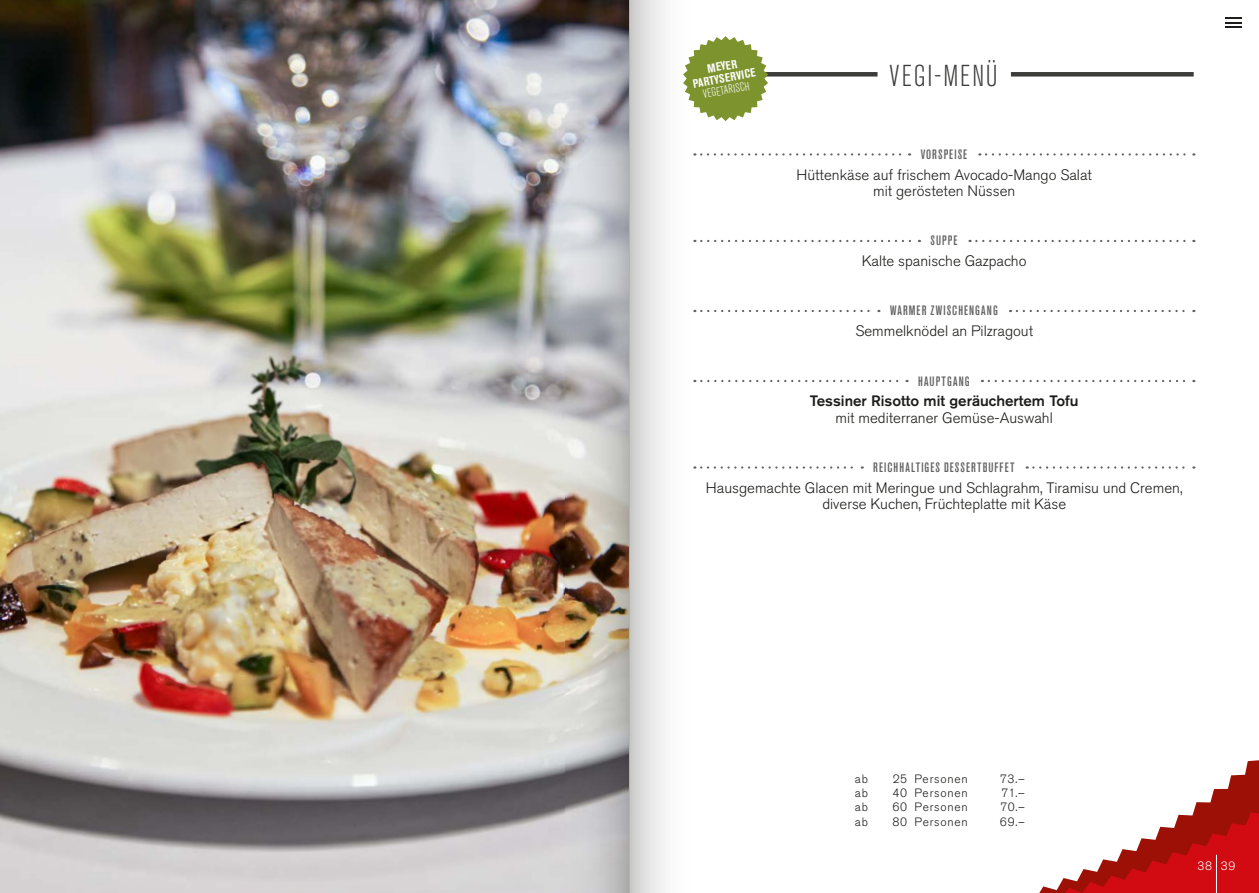
<style>
.page{position:relative;width:1259px;height:893px;background:#fff}
.page>*{position:absolute;margin:0;border:0;box-sizing:border-box;transform-origin:0 0}
.t1{font:300 condensed 30px "Akzidenz Grotesk Pro";letter-spacing:.06em;color:#3c3c3b}
.t2{font:300 15px/16.5px "Akzidenz Grotesk Pro";color:#1d1d1b;text-align:center}
.t3{font:500 15px "Akzidenz Grotesk Pro";color:#1d1d1b}
.t4{font:500 condensed 13.5px "Akzidenz Grotesk Pro";letter-spacing:.08em;color:#646363}
.t5{font:300 12px "Akzidenz Grotesk Pro";letter-spacing:.065em;color:#1d1d1b}
.t6{font:700 condensed 12px/12px "Akzidenz Grotesk Pro";color:#fff;text-align:center}
.t7{font:300 condensed 12px "Akzidenz Grotesk Pro";color:#fff}
.t8{font:300 12px "Akzidenz Grotesk Pro";color:#fff}
</style>
<div class="page">
<svg style="left:968px;top:17px;width:291px;height:876px"></svg>
<hr style="left:1216px;top:855px;width:1px;height:38px;background:#fff">
<div style="left:693px;top:72px;width:184px;height:5px;background:#3c3c3b"></div>
<div style="left:1011px;top:72px;width:182px;height:5px;background:#3c3c3b"></div>
<svg style="left:701px;top:153px;width:209px;height:3px"></svg>
<svg style="left:986px;top:153px;width:208px;height:3px"></svg>
<svg style="left:701px;top:240px;width:219px;height:2px"></svg>
<svg style="left:976px;top:240px;width:218px;height:2px"></svg>
<svg style="left:701px;top:310px;width:178px;height:2px"></svg>
<svg style="left:1010px;top:310px;width:184px;height:2px"></svg>
<svg style="left:701px;top:380px;width:206px;height:2px"></svg>
<svg style="left:982px;top:380px;width:212px;height:2px"></svg>
<svg style="left:701px;top:466px;width:161px;height:3px"></svg>
<svg style="left:1033px;top:466px;width:161px;height:3px"></svg>
<svg style="left:693px;top:36px;width:75px;height:85px"></svg>
<img style="left:0;top:0;width:566px;height:893px">
<svg style="left:1225px;top:17px;width:16px;height:11px"></svg>
<svg style="left:566px;top:0;width:127px;height:893px"></svg>
<hr style="left:629px;top:0;width:1px;height:893px;background:#b3b3b3">
<p class="t6" style="left:690px;top:65px;width:65px;rotate:-10deg">MEYER<br>PARTYSERVICE</p>
<p class="t7" style="left:702px;top:86px;width:49px;rotate:-10deg">VEGETARISCH</p>
<h1 class="t1" style="left:889px;top:56px;width:110px">VEGI-MENÜ</h1>
<p class="t4" style="left:920px;top:145px;width:48px">VORSPEISE</p>
<p class="t2" style="left:796px;top:166px;width:297px">Hüttenkäse auf frischem Avocado-Mango Salat mit gerösteten Nüssen</p>
<p class="t4" style="left:930px;top:232px;width:28px">SUPPE</p>
<p class="t2" style="left:862px;top:253px;width:166px">Kalte spanische Gazpacho</p>
<p class="t4" style="left:890px;top:302px;width:109px">WARMER ZWISCHENGANG</p>
<p class="t2" style="left:855px;top:323px;width:179px">Semmelknödel an Pilzragout</p>
<p class="t4" style="left:918px;top:372px;width:53px">HAUPTGANG</p>
<p class="t3" style="left:810px;top:391px;width:270px">Tessiner Risotto mit geräuchertem Tofu</p>
<p class="t2" style="left:835px;top:409px;width:219px">mit mediterraner Gemüse-Auswahl</p>
<p class="t4" style="left:873px;top:459px;width:143px">REICHHALTIGES DESSERTBUFFET</p>
<p class="t2" style="left:706px;top:479px;width:478px">Hausgemachte Glacen mit Meringue und Schlagrahm, Tiramisu und Cremen, diverse Kuchen, Früchteplatte mit Käse</p>
<p class="t5" style="left:855px;top:771px;width:15px">ab</p>
<p class="t5" style="left:892px;top:771px;width:76px">25 Personen</p>
<p class="t5" style="left:1000px;top:771px;width:26px">73.–</p>
<p class="t5" style="left:855px;top:785px;width:15px">ab</p>
<p class="t5" style="left:892px;top:785px;width:77px">40 Personen</p>
<p class="t5" style="left:1001px;top:785px;width:25px">71.–</p>
<p class="t5" style="left:855px;top:799px;width:15px">ab</p>
<p class="t5" style="left:892px;top:799px;width:77px">60 Personen</p>
<p class="t5" style="left:1000px;top:799px;width:26px">70.–</p>
<p class="t5" style="left:855px;top:814px;width:15px">ab</p>
<p class="t5" style="left:892px;top:814px;width:77px">80 Personen</p>
<p class="t5" style="left:1000px;top:814px;width:27px">69.–</p>
<p class="t8" style="left:1197px;top:858px;width:40px">38 39</p>
</div>
